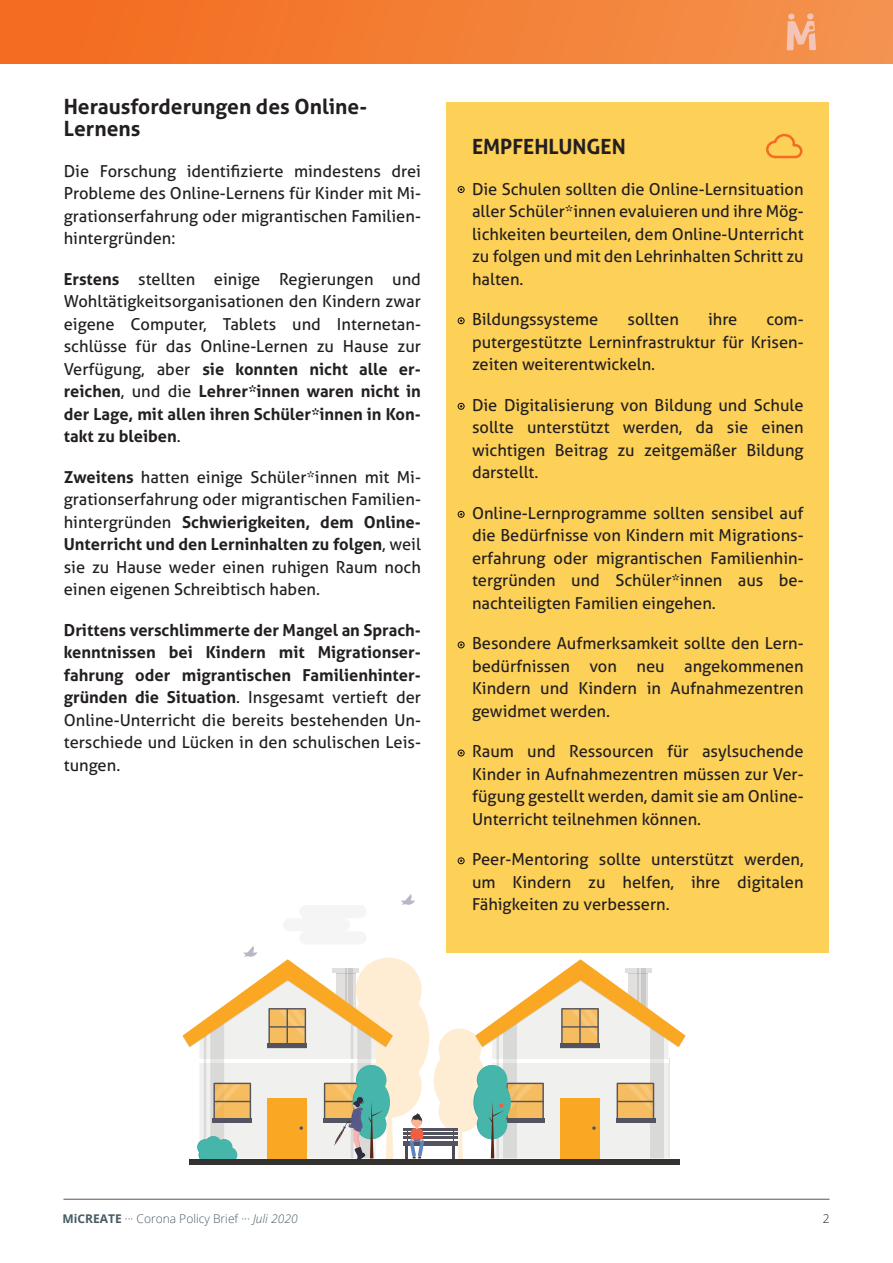
<style>
.page{position:relative;width:893px;height:1263px;background:#fff}
.page>*{position:absolute;margin:0;border:0;box-sizing:border-box;transform-origin:0 0}
.t1{font:700 21px/22.5px "Aller";color:#231f20}
.t2{font:16.5px/22.5px "Aller";color:#231f20;text-align:justify}
.t3{font:700 16.5px/22.5px "Aller";color:#231f20;text-align:justify}
.t4{font:300 12px "Open Sans";color:#465b64}
.t5{font:300 12px "Open Sans";color:#231f20}
.s1{font-weight:700}
.s2{font-weight:400}
.s3{font-style:italic}
</style>
<div class="page">
<div style="left:189px;top:1159px;width:491px;height:5px;background:#343231"></div>
<div style="left:299px;top:905px;width:68px;height:13px;background:#f6f5f5;border-radius:7px"></div>
<div style="left:283px;top:918px;width:67px;height:13px;background:#f6f5f5;border-radius:7px"></div>
<div style="left:299px;top:931px;width:68px;height:13px;background:#f6f5f5;border-radius:7px"></div>
<svg style="left:401px;top:894px;width:14px;height:11px"></svg>
<svg style="left:695px;top:952px;width:15px;height:1px"></svg>
<svg style="left:183px;top:946px;width:503px;height:215px"></svg>
<div style="left:446px;top:102px;width:383px;height:850px;background:#fdd158"></div>
<hr style="left:64px;top:1199px;width:765px;height:1px;background:#465b64">
<div style="left:0;top:0;width:893px;height:64px;background:linear-gradient(to right,#f36a1d,#f4944f)"></div>
<svg style="left:787px;top:13px;width:29px;height:37px"></svg>
<hr style="left:892px;top:0;width:1px;height:64px;background:#f49351">
<div style="left:458px;top:186px;width:6px;height:7px;border:1px solid #080704;border-radius:50%"></div>
<div style="left:458px;top:317px;width:6px;height:7px;border:1px solid #080704;border-radius:50%"></div>
<svg style="left:458px;top:403px;width:6px;height:6px"></svg>
<div style="left:458px;top:511px;width:6px;height:7px;border:1px solid #080704;border-radius:50%"></div>
<svg style="left:458px;top:642px;width:6px;height:6px"></svg>
<svg style="left:458px;top:750px;width:6px;height:6px"></svg>
<div style="left:458px;top:857px;width:6px;height:7px;border:1px solid #080704;border-radius:50%"></div>
<svg style="left:766px;top:133px;width:37px;height:26px"></svg>
<p class="t1" style="left:64px;top:97px;width:305px">Herausforderungen des Online-<br>Lernens</p>
<p class="t2" style="left:64px;top:161px;width:359px">Die Forschung identifizierte mindestens drei Probleme des Online-Lernens für Kinder mit Mi&shy;grationserfahrung oder migrantischen Familien&shy;hintergründen:</p>
<p class="t2" style="left:64px;top:269px;width:359px"><span class="s1">Erstens</span> stellten einige Regierungen und Wohltätigkeitsorganisationen den Kindern zwar eigene Computer, Tablets und Internetan&shy;schlüsse für das Online-Lernen zu Hause zur Verfügung, aber <span class="s1">sie konnten nicht alle er&shy;reichen</span>, und die <span class="s1">Lehrer*innen waren nicht in der Lage, mit allen ihren Schüler*innen in Kon&shy;takt zu bleiben</span>.</p>
<p class="t2" style="left:64px;top:467px;width:359px"><span class="s1">Zweitens</span> hatten einige Schüler*innen mit Mi&shy;grationserfahrung oder migrantischen Familien&shy;hintergründen <span class="s1">Schwierigkeiten, dem Online-Unterricht und den Lerninhalten zu folgen</span>, weil sie zu Hause weder einen ruhigen Raum noch einen eigenen Schreibtisch haben.</p>
<p class="t3" style="left:64px;top:620px;width:359px">Drittens verschlimmerte der Mangel an Sprach&shy;kenntnissen bei Kindern mit Migrationser&shy;fahrung oder migrantischen Familienhinter&shy;gründen die Situation<span class="s2">. Insgesamt vertieft der Online-Unterricht die bereits bestehenden Un&shy;terschiede und Lücken in den schulischen Leis&shy;tungen.</span></p>
<p class="t1" style="left:472px;top:138px;width:155px">EMPFEHLUNGEN</p>
<p class="t2" style="left:472px;top:179px;width:333px">Die Schulen sollten die Online-Lernsituation aller Schüler*innen evaluieren und ihre Mög&shy;lichkeiten beurteilen, dem Online-Unterricht zu folgen und mit den Lehrinhalten Schritt zu halten.</p>
<p class="t2" style="left:472px;top:310px;width:128px">Bildungssysteme</p>
<p class="t2" style="left:627px;top:310px;width:53px">sollten</p>
<p class="t2" style="left:708px;top:310px;width:31px">ihre</p>
<p class="t2" style="left:472px;top:310px;width:333px;text-indent:294px">com&shy;putergestützte Lerninfrastruktur für Krisen&shy;zeiten weiterentwickeln.</p>
<p class="t2" style="left:472px;top:395px;width:333px">Die Digitalisierung von Bildung und Schule sollte unterstützt werden, da sie einen wichtigen Beitrag zu zeitgemäßer Bildung darstellt.</p>
<p class="t2" style="left:472px;top:503px;width:333px">Online-Lernprogramme sollten sensibel auf die Bedürfnisse von Kindern mit Migrations&shy;erfahrung oder migrantischen Familienhin&shy;tergründen und Schüler*innen aus be&shy;nachteiligten Familien eingehen.</p>
<p class="t2" style="left:472px;top:634px;width:333px">Besondere Aufmerksamkeit sollte den Lern&shy;bedürfnissen von neu angekommenen Kindern und Kindern in Aufnahmezentren gewidmet werden.</p>
<p class="t2" style="left:472px;top:742px;width:333px">Raum und Ressourcen für asylsuchende Kinder in Aufnahmezentren müssen zur Ver&shy;fügung gestellt werden, damit sie am Online-Unterricht teilnehmen können.</p>
<p class="t2" style="left:472px;top:850px;width:333px">Peer-Mentoring sollte unterstützt werden, um Kindern zu helfen, ihre digitalen Fähigkeiten zu verbessern.</p>
<p class="t4" style="left:63px;top:1214px;width:237px"><span class="s1">MiCREATE</span> ··· Corona Policy Brief ··· <span class="s3">Juli 2020</span></p>
<p class="t5" style="left:823px;top:1214px;width:8px">2</p>
</div>
